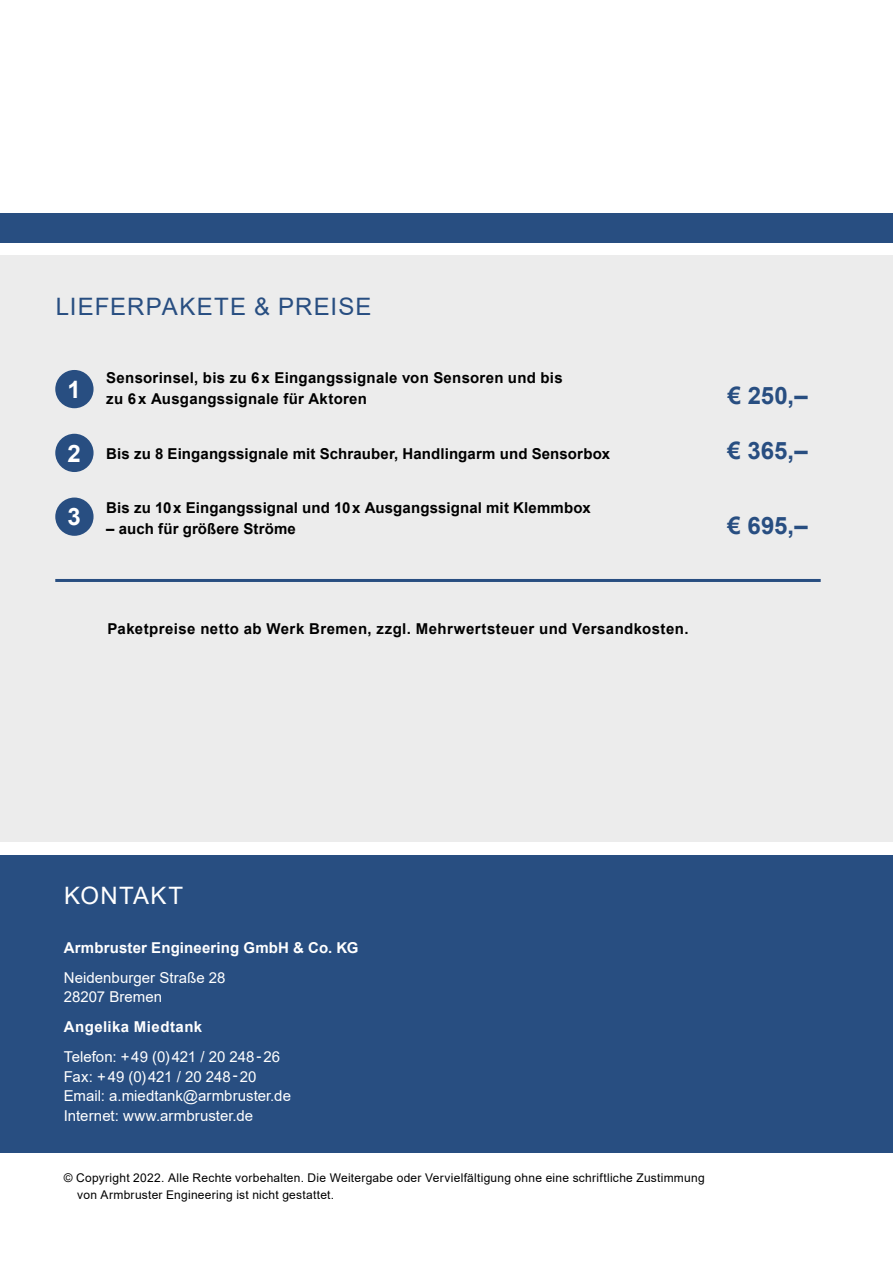
<style>
.page{position:relative;width:893px;height:1263px;background:#fff}
.page>*{position:absolute;margin:0;border:0;box-sizing:border-box;transform-origin:0 0}
.t1{font:24px "Arial";letter-spacing:.05em;color:#284e81}
.t2{font:700 24px "Arial";color:#284e81}
.t3{font:24px "Arial";letter-spacing:.055em;color:#fff}
.t4{font:700 24px "Arial";color:#fff}
.t5{font:700 15px/21px "Arial";letter-spacing:.015em;color:#000}
.t6{font:15px/19.5px "Arial";color:#fff}
.t7{font:700 15px "Arial";letter-spacing:.015em;color:#fff}
.t8{font:12px/16.5px "Arial";letter-spacing:.02em;color:#000}
</style>
<div class="page">
<div style="left:0;top:255px;width:893px;height:587px;background:#ececec"></div>
<div style="left:0;top:213px;width:893px;height:29px;background:#284e81"></div>
<div style="left:0;top:855px;width:893px;height:297px;background:#284e81"></div>
<div style="left:55px;top:370px;width:39px;height:38px;background:#284e81;border-radius:50%"></div>
<div style="left:55px;top:434px;width:39px;height:38px;background:#284e81;border-radius:50%"></div>
<div style="left:55px;top:497px;width:39px;height:39px;background:#284e81;border-radius:50%"></div>
<hr style="left:55px;top:579px;width:766px;height:3px;background:#284e81">
<h1 class="t1" style="left:56px;top:290px;width:317px">LIEFERPAKETE &amp; PREISE</h1>
<h1 class="t4" style="left:67px;top:372px;width:15px">1</h1>
<p class="t5" style="left:106px;top:367px;width:458px">Sensorinsel, bis zu 6 x Eingangssignale von Sensoren und bis zu 6 x Ausgangssignale für Aktoren</p>
<h1 class="t2" style="left:728px;top:378px;width:82px">€ 250,–</h1>
<h1 class="t4" style="left:67px;top:436px;width:15px">2</h1>
<h1 class="t4" style="left:67px;top:500px;width:15px">3</h1>
<p class="t5" style="left:106px;top:443px;width:505px">Bis zu 8 Eingangssignale mit Schrauber, Handlingarm und Sensorbox</p>
<h1 class="t2" style="left:728px;top:433px;width:82px">€ 365,–</h1>
<p class="t5" style="left:106px;top:498px;width:486px">Bis zu 10x Eingangssignal und 10x Ausgangssignal mit Klemmbox</p>
<p class="t5" style="left:106px;top:519px;width:191px">– auch für größere Ströme</p>
<h1 class="t2" style="left:728px;top:509px;width:82px">€ 695,–</h1>
<p class="t5" style="left:107px;top:618px;width:583px">Paketpreise netto ab Werk Bremen, zzgl. Mehrwertsteuer und Versandkosten.</p>
<h1 class="t3" style="left:64px;top:879px;width:121px">KONTAKT</h1>
<p class="t7" style="left:64px;top:937px;width:296px">Armbruster Engineering GmbH &amp; Co. KG</p>
<p class="t6" style="left:64px;top:967px;width:163px">Neidenburger Straße 28<br>28207 Bremen</p>
<p class="t7" style="left:64px;top:1016px;width:140px">Angelika Miedtank</p>
<p class="t6" style="left:64px;top:1047px;width:229px">Telefon: +49 (0)421 / 20 248-26<br>Fax: +49 (0)421 / 20 248-20<br>Email: a.miedtank@armbruster.de<br>Internet: www.armbruster.de</p>
<p class="t8" style="left:77px;top:1170px;width:629px;text-indent:-14px">© Copyright 2022. Alle Rechte vorbehalten. Die Weitergabe oder Vervielfältigung ohne eine schriftliche Zustimmung von Armbruster Engineering ist nicht gestattet.</p>
</div>
